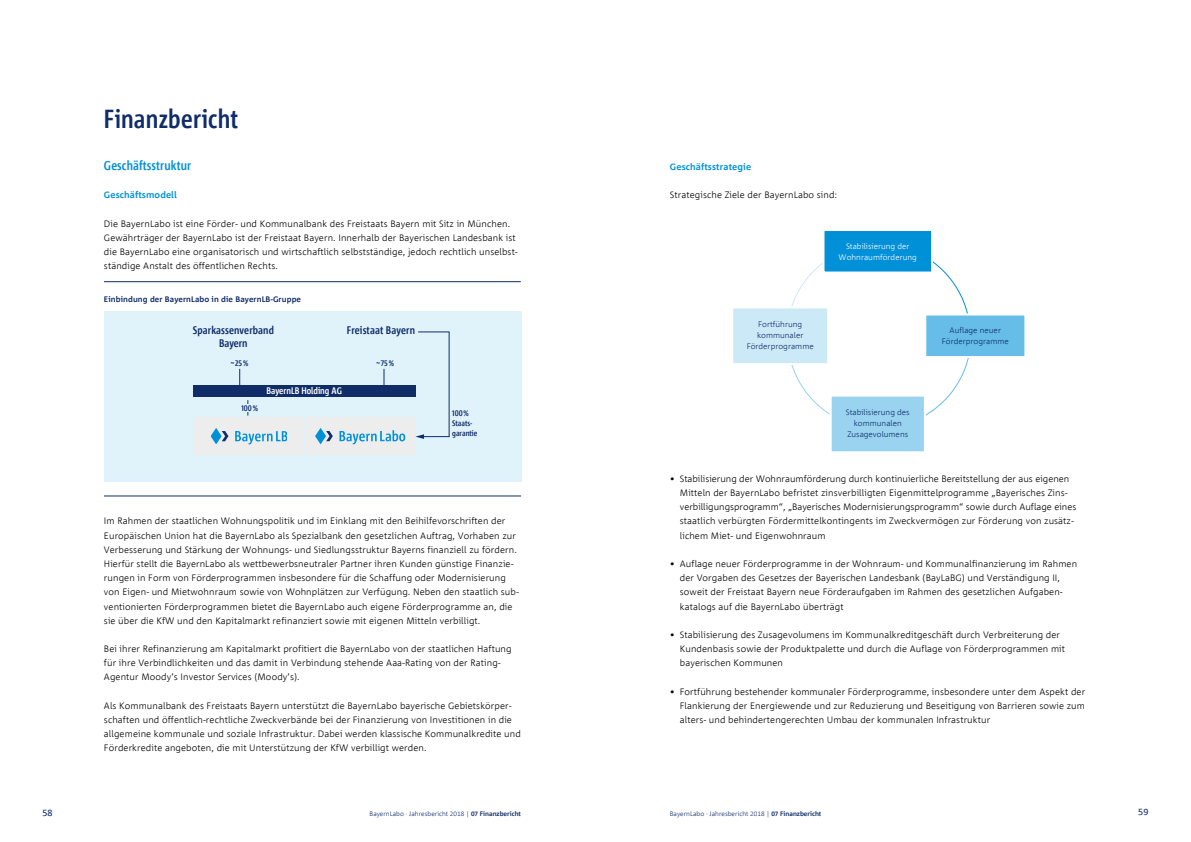
<style>
.page{position:relative;width:1191px;height:842px;background:#fff}
.page>*{position:absolute;margin:0;border:0;box-sizing:border-box;transform-origin:0 0}
.t1{font:700 26px "Corpid Cd L Finc";letter-spacing:.01em;color:#102d69}
.t2{font:700 13px "Corpid Cd L Finc";letter-spacing:.01em;color:#0090d7}
.t3{font:700 11px/13.2px "Corpid Cd L Finc";letter-spacing:.01em;color:#102d69;text-align:center}
.t4{font:700 9.5px "Corpid Cd L Finc";color:#fff}
.t5{font:300 9.2px/14.2px "Corpid MOD";letter-spacing:.01em;color:#000}
.t6{font:700 9.2px "Corpid MOD";letter-spacing:.01em;color:#0090d7}
.t7{font:9.2px "Corpid MOD";color:#102d69}
.t8{font:300 8px/11px "Corpid MOD";color:#102d69;text-align:center}
.t9{font:700 8px "Corpid MOD";letter-spacing:.01em;color:#102d69}
.t10{font:300 8px/11px "Corpid MOD";color:#fff;text-align:center}
.t11{font:700 8px/9.6px "Corpid Cd L Finc";color:#102d69}
.t12{font:300 6.5px "Corpid MOD";color:#102d69}
.s1{font-weight:700}
</style>
<div class="page">
<svg style="left:926px;top:358px;width:43px;height:58px"></svg>
<svg style="left:933px;top:261px;width:35px;height:52px"></svg>
<svg style="left:791px;top:263px;width:38px;height:151px"></svg>
<div style="left:823px;top:230px;width:109px;height:43px;background:#0090d7"></div>
<div style="left:822px;top:229px;width:111px;height:45px;border:2px solid #fff"></div>
<div style="left:732px;top:307px;width:96px;height:57px;background:#cce9f7"></div>
<div style="left:731px;top:306px;width:98px;height:59px;border:2px solid #fff"></div>
<div style="left:925px;top:314px;width:100px;height:43px;background:#66bde7"></div>
<div style="left:924px;top:313px;width:102px;height:45px;border:2px solid #fff"></div>
<div style="left:830px;top:396px;width:95px;height:56px;background:#99d3ef"></div>
<div style="left:829px;top:395px;width:97px;height:58px;border:2px solid #fff"></div>
<hr style="left:104px;top:281px;width:417px;height:1px;background:#102d69">
<div style="left:104px;top:312px;width:417px;height:170px;background:#e0f2fa"></div>
<hr style="left:104px;top:496px;width:417px;height:1px;background:#102d69">
<div style="left:193px;top:417px;width:110px;height:38px;background:#ededed"></div>
<div style="left:305px;top:417px;width:110px;height:38px;background:#ededed"></div>
<div style="left:193px;top:385px;width:222px;height:12px;background:#102d69"></div>
<svg style="left:239px;top:369px;width:1px;height:16px"></svg>
<svg style="left:383px;top:369px;width:1px;height:16px"></svg>
<hr style="left:449px;top:332px;width:1px;height:105px;background:#102d69">
<hr style="left:418px;top:331px;width:31px;height:1px;background:#102d69">
<svg style="left:415px;top:434px;width:34px;height:5px"></svg>
<svg style="left:211px;top:428px;width:17px;height:16px"></svg>
<svg style="left:235px;top:431px;width:52px;height:13px"></svg>
<svg style="left:339px;top:430px;width:66px;height:14px"></svg>
<svg style="left:315px;top:428px;width:18px;height:16px"></svg>
<h1 class="t1" style="left:104px;top:104px;width:136px">Finanzbericht</h1>
<h2 class="t2" style="left:104px;top:158px;width:89px">Geschäftsstruktur</h2>
<p class="t6" style="left:104px;top:190px;width:74px">Geschäftsmodell</p>
<p class="t5" style="left:104px;top:217px;width:415px">Die BayernLabo ist eine Förder- und Kommunalbank des Freistaats Bayern mit Sitz in München.<br>Gewährträger der BayernLabo ist der Freistaat Bayern. Innerhalb der Bayerischen Landesbank ist die BayernLabo eine organisatorisch und wirtschaftlich selbstständige, jedoch rechtlich unselbst&shy;ständige Anstalt des öffentlichen Rechts.</p>
<p class="t9" style="left:104px;top:295px;width:199px">Einbindung der BayernLabo in die BayernLB-Gruppe</p>
<p class="t3" style="left:193px;top:323px;width:83px">Sparkassenverband<br>Bayern</p>
<p class="t3" style="left:347px;top:323px;width:70px">Freistaat Bayern</p>
<p class="t4" style="left:266px;top:386px;width:77px">BayernLB Holding AG</p>
<p class="t11" style="left:231px;top:359px;width:19px">~25 %</p>
<p class="t11" style="left:376px;top:359px;width:19px">~75 %</p>
<p class="t11" style="left:241px;top:403px;width:18px">100 %</p>
<p class="t11" style="left:452px;top:409px;width:27px">100%<br>Staats&shy;garantie</p>
<p class="t5" style="left:104px;top:514px;width:416px">Im Rahmen der staatlichen Wohnungspolitik und im Einklang mit den Beihilfevorschriften der Europäischen Union hat die BayernLabo als Spezialbank den gesetzlichen Auftrag, Vorhaben zur Verbesserung und Stärkung der Wohnungs- und Siedlungsstruktur Bayerns finanziell zu fördern.<br>Hierfür stellt die BayernLabo als wettbewerbsneutraler Partner ihren Kunden günstige Finanzie&shy;rungen in Form von Förderprogrammen insbesondere für die Schaffung oder Modernisierung von Eigen- und Mietwohnraum sowie von Wohnplätzen zur Verfügung. Neben den staatlich sub&shy;ventionierten Förderprogrammen bietet die BayernLabo auch eigene Förderprogramme an, die sie über die KfW und den Kapitalmarkt refinanziert sowie mit eigenen Mitteln verbilligt.</p>
<p class="t5" style="left:104px;top:642px;width:409px">Bei ihrer Refinanzierung am Kapitalmarkt profitiert die BayernLabo von der staatlichen Haftung für ihre Verbindlichkeiten und das damit in Verbindung stehende Aaa-Rating von der Rating-<br>Agentur Moody’s Investor Services (Moody’s).</p>
<p class="t5" style="left:104px;top:698px;width:418px">Als Kommunalbank des Freistaats Bayern unterstützt die BayernLabo bayerische Gebietskörper&shy;schaften und öffentlich-rechtliche Zweckverbände bei der Finanzierung von Investitionen in die allgemeine kommunale und soziale Infrastruktur. Dabei werden klassische Kommunalkredite und Förderkredite angeboten, die mit Unterstützung der KfW verbilligt werden.</p>
<p class="t6" style="left:670px;top:162px;width:83px">Geschäftsstrategie</p>
<p class="t5" style="left:670px;top:188px;width:169px">Strategische Ziele der BayernLabo sind:</p>
<p class="t10" style="left:838px;top:240px;width:80px">Stabilisierung der<br>Wohnraumförderung</p>
<p class="t8" style="left:746px;top:319px;width:69px">Fortführung kommunaler<br>Förderprogramme</p>
<p class="t8" style="left:941px;top:325px;width:69px">Auflage neuer<br>Förderprogramme</p>
<p class="t8" style="left:846px;top:407px;width:65px">Stabilisierung des kommunalen<br>Zusagevolumens</p>
<p class="t5" style="left:680px;top:472px;width:398px;text-indent:-10px">• Stabilisierung der Wohnraumförderung durch kontinuierliche Bereitstellung der aus eigenen Mitteln der BayernLabo befristet zinsverbilligten Eigenmittelprogramme „Bayerisches Zins&shy;verbilligungsprogramm“, „Bayerisches Modernisierungsprogramm“ sowie durch Auflage eines staatlich verbürgten Fördermittelkontingents im Zweckvermögen zur Förderung von zusätz&shy;lichem Miet- und Eigenwohnraum</p>
<p class="t5" style="left:680px;top:557px;width:399px;text-indent:-10px">• Auflage neuer Förderprogramme in der Wohnraum- und Kommunalfinanzierung im Rahmen der Vorgaben des Gesetzes der Bayerischen Landesbank (BayLaBG) und Verständigung II, soweit der Freistaat Bayern neue Förderaufgaben im Rahmen des gesetzlichen Aufgaben&shy;katalogs auf die BayernLabo überträgt</p>
<p class="t5" style="left:680px;top:628px;width:387px;text-indent:-10px">• Stabilisierung des Zusagevolumens im Kommunalkreditgeschäft durch Verbreiterung der<br>Kundenbasis sowie der Produktpalette und durch die Auflage von Förderprogrammen mit bayerischen Kommunen</p>
<p class="t5" style="left:680px;top:684px;width:407px;text-align:justify;text-indent:-10px">• Fortführung bestehender kommunaler Förderprogramme, insbesondere unter dem Aspekt der Flankierung der Energiewende und zur Reduzierung und Beseitigung von Barrieren sowie zum alters- und behindertengerechten Umbau der kommunalen Infrastruktur</p>
<p class="t7" style="left:43px;top:807px;width:12px">58</p>
<p class="t12" style="left:369px;top:810px;width:153px">BayernLabo · Jahresbericht 2018 | <span class="s1">07 Finanzbericht</span></p>
<p class="t12" style="left:670px;top:810px;width:153px">BayernLabo · Jahresbericht 2018 | <span class="s1">07 Finanzbericht</span></p>
<p class="t7" style="left:1138px;top:807px;width:12px">59</p>
</div>
